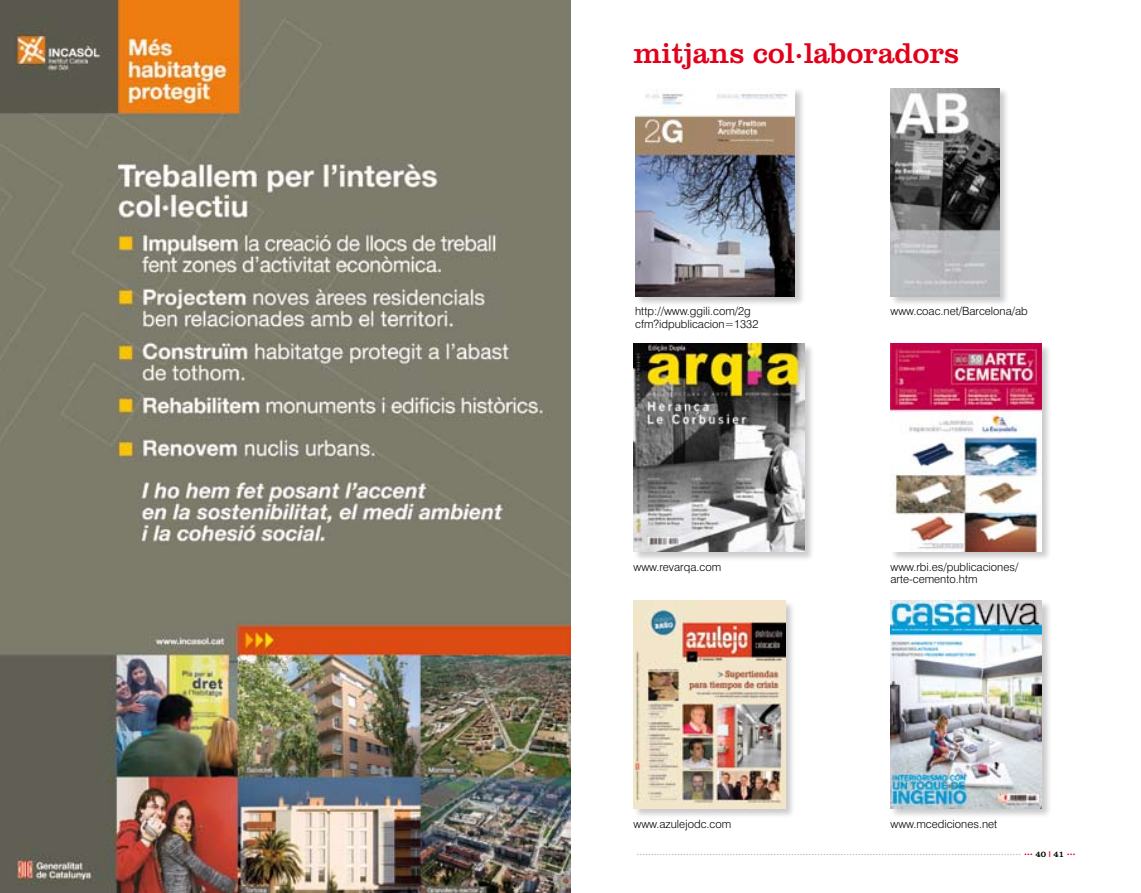
<style>
.page{position:relative;width:1141px;height:893px;background:#fff}
.page>*{position:absolute;margin:0;border:0;box-sizing:border-box;transform-origin:0 0}
.t1{font:29.75px "Clarendon";color:#e2001a}
.t2{font:300 11.38px/12.2px "Swiss 721 BT";color:#000}
.t3{font:8.75px "Clarendon";color:#b1b2b4}
.s1{font-family:"Clarendon BT";font-weight:900;color:#e2001a}
.s2{color:#000}
.s3{font-weight:700;color:#e2001a}
</style>
<div class="page">
<div style="left:632px;top:342px;width:184px;height:221px;background:#000;opacity:.21"></div>
<img style="left:633px;top:343px;width:172px;height:209px">
<div style="left:889px;top:342px;width:163px;height:221px;background:#000;opacity:.21"></div>
<img style="left:890px;top:343px;width:151px;height:208px">
<div style="left:889px;top:599px;width:164px;height:221px;background:#000;opacity:.21"></div>
<img style="left:890px;top:600px;width:151px;height:208px">
<div style="left:632px;top:599px;width:165px;height:221px;background:#000;opacity:.21"></div>
<img style="left:633px;top:600px;width:152px;height:208px">
<img style="left:0;top:0;width:570px;height:893px">
<div style="left:634px;top:87px;width:172px;height:220px;background:#000;opacity:.21"></div>
<img style="left:635px;top:88px;width:160px;height:208px">
<div style="left:889px;top:87px;width:122px;height:220px;background:#000;opacity:.21"></div>
<img style="left:890px;top:88px;width:110px;height:208px">
<h1 class="t1" style="left:633px;top:36px;width:327px">mitjans col·laboradors</h1>
<p class="t2" style="left:635px;top:305px;width:125px">http://www.ggili.com/2g cfm?idpublicacion=1332</p>
<p class="t2" style="left:890px;top:305px;width:139px">www.coac.net/Barcelona/ab</p>
<p class="t2" style="left:633px;top:560px;width:89px">www.revarqa.com</p>
<p class="t2" style="left:890px;top:560px;width:129px">www.rbi.es/publicaciones/ arte-cemento.htm</p>
<p class="t2" style="left:633px;top:817px;width:99px">www.azulejodc.com</p>
<p class="t2" style="left:890px;top:817px;width:108px">www.mcediciones.net</p>
<p class="t3" style="left:636px;top:847px;width:441px">…………………………………………………………………………………………………………………… <span class="s1">…</span> <span class="s2">40</span> <span class="s3">|</span> <span class="s2">41</span> <span class="s1">…</span></p>
</div>
